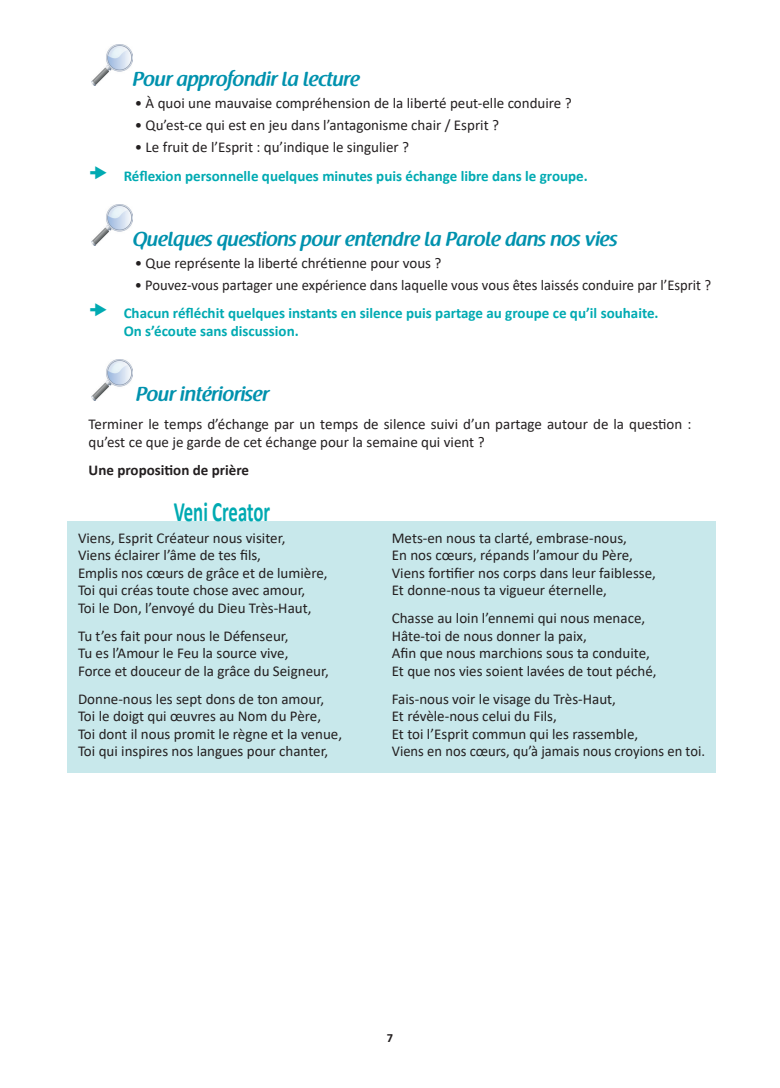
<style>
.page{position:relative;width:780px;height:1088px;background:#fff}
.page>*{position:absolute;margin:0;border:0;box-sizing:border-box;transform-origin:0 0}
.t1{font:700 28.12px "Calibri";color:#00aab2;scale:.67 1}
.t2{font:600 20px "Raspoutine";color:#0092ae}
.t3{font:15px/17.5px "Calibri";color:#231f20}
.t4{font:700 15px/17.5px "Calibri";color:#00aab2}
.t5{font:700 15px "Calibri";color:#231f20}
.t6{font:700 12.5px "Calibri";color:#231f20}
</style>
<div class="page">
<img style="left:91px;top:45px;width:42px;height:41px">
<img style="left:91px;top:205px;width:42px;height:41px">
<img style="left:91px;top:360px;width:42px;height:41px">
<div style="left:67px;top:521px;width:649px;height:251px;background:#c8e8eb"></div>
<h2 class="t2" style="left:133px;top:67px;width:229px">Pour approfondir la lecture</h2>
<p class="t3" style="left:135px;top:94px;width:438px">• À quoi une mauvaise compréhension de la liberté peut-elle conduire ?</p>
<p class="t3" style="left:135px;top:116px;width:366px">• Qu’est-ce qui est en jeu dans l’antagonisme chair / Esprit ?</p>
<p class="t3" style="left:135px;top:138px;width:276px">• Le fruit de l’Esprit : qu’indique le singulier ?</p>
<p class="t4" style="left:124px;top:167px;width:465px">Réflexion personnelle quelques minutes puis échange libre dans le groupe.</p>
<h2 class="t2" style="left:133px;top:227px;width:486px">Quelques questions pour entendre la Parole dans nos vies</h2>
<p class="t3" style="left:135px;top:254px;width:308px">• Que représente la liberté chrétienne pour vous ?</p>
<p class="t3" style="left:135px;top:276px;width:578px">• Pouvez-vous partager une expérience dans laquelle vous vous êtes laissés conduire par l’Esprit ?</p>
<p class="t4" style="left:124px;top:304px;width:536px">Chacun réfléchit quelques instants en silence puis partage au groupe ce qu’il souhaite.<br>On s’écoute sans discussion.</p>
<h2 class="t2" style="left:136px;top:383px;width:134px">Pour intérioriser</h2>
<p class="t3" style="left:89px;top:415px;width:604px">Terminer le temps d’échange par un temps de silence suivi d’un partage autour de la question : qu’est ce que je garde de cet échange pour la semaine qui vient ?</p>
<p class="t5" style="left:89px;top:459px;width:162px">Une proposition de prière</p>
<h1 class="t1" style="left:174px;top:492px;width:145px">Veni Creator</h1>
<p class="t3" style="left:78px;top:528px;width:251px">Viens, Esprit Créateur nous visiter,<br>Viens éclairer l’âme de tes fils,<br>Emplis nos cœurs de grâce et de lumière, Toi qui créas toute chose avec amour,<br>Toi le Don, l’envoyé du Dieu Très-Haut,</p>
<p class="t3" style="left:78px;top:627px;width:252px">Tu t’es fait pour nous le Défenseur,<br>Tu es l’Amour le Feu la source vive,<br>Force et douceur de la grâce du Seigneur,</p>
<p class="t3" style="left:78px;top:690px;width:265px">Donne-nous les sept dons de ton amour, Toi le doigt qui œuvres au Nom du Père, Toi dont il nous promit le règne et la venue, Toi qui inspires nos langues pour chanter,</p>
<p class="t3" style="left:392px;top:528px;width:266px">Mets-en nous ta clarté, embrase-nous,<br>En nos cœurs, répands l’amour du Père, Viens fortifier nos corps dans leur faiblesse, Et donne-nous ta vigueur éternelle,</p>
<p class="t3" style="left:392px;top:609px;width:266px">Chasse au loin l’ennemi qui nous menace, Hâte-toi de nous donner la paix,<br>Afin que nous marchions sous ta conduite, Et que nos vies soient lavées de tout péché,</p>
<p class="t3" style="left:392px;top:690px;width:315px">Fais-nous voir le visage du Très-Haut,<br>Et révèle-nous celui du Fils,<br>Et toi l’Esprit commun qui les rassemble,<br>Viens en nos cœurs, qu’à jamais nous croyions en toi.</p>
<p class="t6" style="left:387px;top:1029px;width:8px">7</p>
</div>
